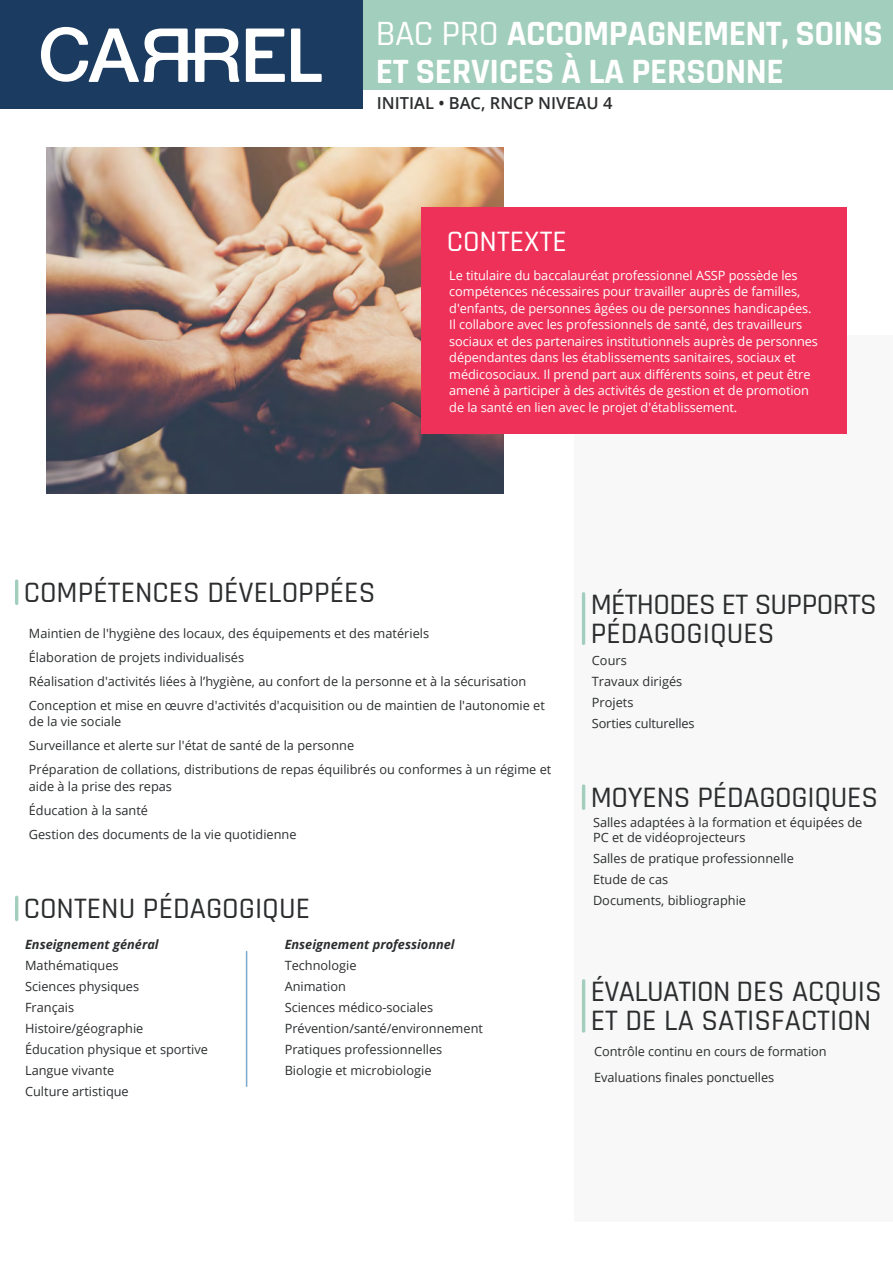
<style>
.page{position:relative;width:893px;height:1263px;background:#fff}
.page>*{position:absolute;margin:0;border:0;box-sizing:border-box;transform-origin:0 0}
.t1{font:700 36px/37.5px "Rajdhani";letter-spacing:-.015em;color:#fff}
.t2{font:500 30px/28.5px "Rajdhani";color:#2b2d2f}
.t3{font:500 30px/28.5px "Rajdhani";letter-spacing:-.025em;color:#2b2d2f}
.t4{font:500 30px "Rajdhani";color:#fff}
.t5{font:600 16.5px "Open Sans";color:#2b2d2f}
.t6{font:12.75px/21px "Open Sans";color:#2b2d2f}
.t7{font:12.75px/16.5px "Open Sans";letter-spacing:-.005em;color:#fff}
.t8{font:italic 700 12.75px "Open Sans";color:#2b2d2f}
.s1{font-weight:500}
</style>
<div class="page">
<div style="left:574px;top:335px;width:319px;height:886px;background:#f7f8f7"></div>
<div style="left:0;top:0;width:893px;height:89px;background:#a2cebd"></div>
<div style="left:0;top:0;width:363px;height:109px;background:#1b3b61"></div>
<svg style="left:41px;top:27px;width:199px;height:55px"></svg>
<svg style="left:246px;top:29px;width:39px;height:53px"></svg>
<svg style="left:291px;top:29px;width:31px;height:53px"></svg>
<hr style="left:15px;top:579px;width:3px;height:26px;background:#a2cebd;border-radius:2px">
<hr style="left:582px;top:784px;width:3px;height:26px;background:#a2cebd;border-radius:2px">
<hr style="left:582px;top:592px;width:3px;height:53px;background:#a2cebd;border-radius:2px">
<img style="left:46px;top:148px;width:458px;height:345px">
<div style="left:422px;top:207px;width:425px;height:227px;background:#ee3159"></div>
<hr style="left:15px;top:896px;width:3px;height:25px;background:#a2cebd;border-radius:2px">
<hr style="left:246px;top:951px;width:1px;height:136px;background:#7da9cd">
<hr style="left:582px;top:979px;width:3px;height:54px;background:#a2cebd;border-radius:2px">
<h1 class="t1" style="left:376px;top:16px;width:508px"><span class="s1">BAC PRO</span> ACCOMPAGNEMENT, SOINS<br>ET SERVICES À LA PERSONNE</h1>
<p class="t5" style="left:377px;top:92px;width:237px">INITIAL • BAC, RNCP NIVEAU 4</p>
<h2 class="t4" style="left:447px;top:224px;width:122px">CONTEXTE</h2>
<p class="t7" style="left:449px;top:266px;width:370px">Le titulaire du baccalauréat professionnel ASSP possède les compétences nécessaires pour travailler auprès de familles, d'enfants, de personnes âgées ou de personnes handicapées.<br>Il collabore avec les professionnels de santé, des travailleurs sociaux et des partenaires institutionnels auprès de personnes dépendantes dans les établissements sanitaires, sociaux et médicosociaux. Il prend part aux différents soins, et peut être amené à participer à des activités de gestion et de promotion de la santé en lien avec le projet d'établissement.</p>
<h2 class="t2" style="left:24px;top:579px;width:353px">COMPÉTENCES DÉVELOPPÉES</h2>
<p class="t6" style="left:29px;top:621px;width:518px;line-height:24px">Maintien de l'hygiène des locaux, des équipements et des matériels<br>Élaboration de projets individualisés<br>Réalisation d'activités liées à l’hygiène, au confort de la personne et à la sécurisation Conception et mise en œuvre d'activités d'acquisition ou de maintien de l'autonomie et</p>
<p class="t6" style="left:29px;top:709px;width:524px;line-height:24px">de la vie sociale<br>Surveillance et alerte sur l'état de santé de la personne<br>Préparation de collations, distributions de repas équilibrés ou conformes à un régime et</p>
<p class="t6" style="left:29px;top:774px;width:269px;line-height:24px">aide à la prise des repas<br>Éducation à la santé<br>Gestion des documents de la vie quotidienne</p>
<h2 class="t2" style="left:591px;top:784px;width:289px">MOYENS PÉDAGOGIQUES</h2>
<h2 class="t3" style="left:591px;top:591px;width:288px">MÉTHODES ET SUPPORTS<br>PÉDAGOGIQUES</h2>
<p class="t6" style="left:592px;top:649px;width:104px">Cours<br>Travaux dirigés<br>Projets<br>Sorties culturelles</p>
<p class="t6" style="left:593px;top:815px;width:271px;line-height:15px">Salles adaptées à la formation et équipées de<br>PC et de vidéoprojecteurs</p>
<p class="t6" style="left:593px;top:848px;width:203px">Salles de pratique professionnelle<br>Etude de cas<br>Documents, bibliographie</p>
<h2 class="t2" style="left:24px;top:895px;width:288px">CONTENU PÉDAGOGIQUE</h2>
<p class="t8" style="left:25px;top:935px;width:135px">Enseignement général</p>
<p class="t6" style="left:25px;top:955px;width:184px">Mathématiques<br>Sciences physiques<br>Français<br>Histoire/géographie<br>Éducation physique et sportive<br>Langue vivante<br>Culture artistique</p>
<p class="t8" style="left:285px;top:935px;width:171px">Enseignement professionnel</p>
<p class="t6" style="left:285px;top:955px;width:200px">Technologie<br>Animation<br>Sciences médico-sociales<br>Prévention/santé/environnement<br>Pratiques professionnelles<br>Biologie et microbiologie</p>
<h2 class="t2" style="left:591px;top:978px;width:292px">ÉVALUATION DES ACQUIS<br>ET DE LA SATISFACTION</h2>
<p class="t6" style="left:594px;top:1038px;width:234px;line-height:25.5px">Contrôle continu en cours de formation<br>Evaluations finales ponctuelles</p>
</div>
